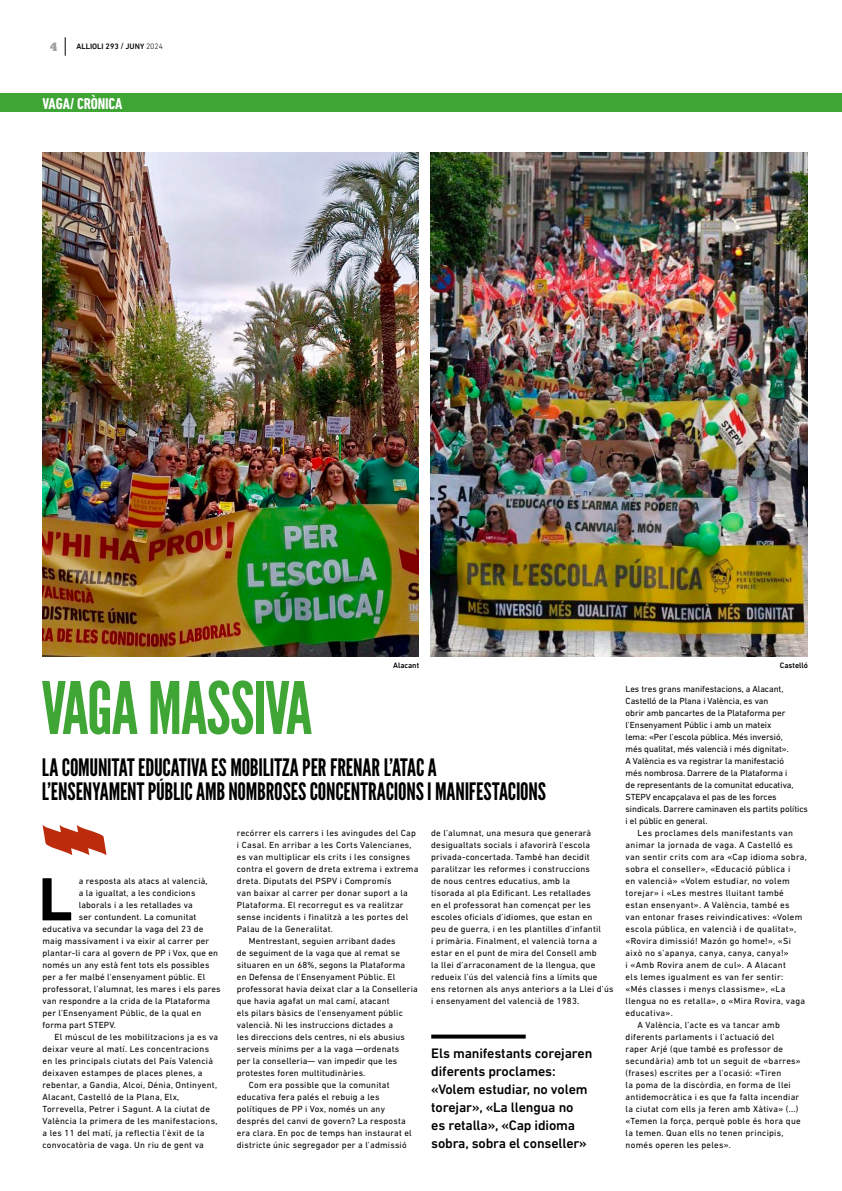
<style>
.page{position:relative;width:842px;height:1191px;background:#fff}
.page>*{position:absolute;margin:0;border:0;box-sizing:border-box;transform-origin:0 0}
.Titol_League_72{font:72px "League Gothic";letter-spacing:-.015em;color:#3fa535}
.Text_Base_Capitular{font:700 61.9px "DIN Next LT Pro";color:#000}
.Titol_League_Menut_24_24{font:24px/24px "League Gothic";letter-spacing:-.005em;color:#000}
.Titular_C_DIN_18{font:700 condensed 16px "DIN Next LT Pro";letter-spacing:-.01em;color:#fff}
.Destacat_bàsic_4_columnes_ACTUAL{font:500 14px/18px "DIN Next LT Pro";letter-spacing:-.01em;color:#000}
.t1{font:12px "Chunk Five";color:#9d9d9c}
.Text_Base{font:9px/12px "DIN Next LT Pro";letter-spacing:.025em;color:#000}
.Text_Base_sense_sanc{font:9px/12px "DIN Next LT Pro";letter-spacing:-.005em;color:#000}
.Text_Base_Capitular-2{font:9px "DIN Next LT Pro";letter-spacing:.02em;color:#000}
.Peu_foto_Medium{font:500 8px "DIN Next LT Pro";letter-spacing:-.005em;color:#000}
.s1{font-family:"Junction";font-weight:400}
.s2{font-weight:300}
</style>
<div class="page">
<svg style="left:65px;top:37px;width:1px;height:19px"></svg>
<div style="left:0;top:94px;width:842px;height:18px;background:#3fa535"></div>
<img style="left:430px;top:152px;width:378px;height:504px">
<img style="left:43px;top:152px;width:376px;height:504px">
<svg style="left:431px;top:1034px;width:95px;height:4px"></svg>
<svg style="left:43px;top:824px;width:64px;height:31px"></svg>
<h3 class="t1" style="left:50px;top:39px;width:9px">4</h3>
<p class="Peu_foto_Medium" style="left:76px;top:42px;width:88px">ALLIOLI 293 <span class="s1">/</span> JUNY <span class="s2">2024</span></p>
<p class="Titular_C_DIN_18" style="left:43px;top:94px;width:81px">VAGA/ CRÒNICA</p>
<p class="Peu_foto_Medium" style="left:393px;top:661px;width:28px">Alacant</p>
<p class="Peu_foto_Medium" style="left:780px;top:661px;width:30px">Castelló</p>
<p class="Titol_League_72" style="left:41px;top:665px;width:272px">VAGA MASSIVA</p>
<p class="Titol_League_Menut_24_24" style="left:42px;top:756px;width:506px">LA COMUNITAT EDUCATIVA ES MOBILITZA PER FRENAR L’ATAC A<br>L’ENSENYAMENT PÚBLIC AMB NOMBROSES CONCENTRACIONS I MANIFESTACIONS</p>
<p class="Text_Base_Capitular" style="left:38px;top:863px;width:36px">L</p>
<p class="Text_Base_Capitular-2" style="left:79px;top:876px;width:130px">a resposta als atacs al valencià,</p>
<p class="Text_Base_Capitular-2" style="left:79px;top:888px;width:118px">a la igualtat, a les condicions</p>
<p class="Text_Base_Capitular-2" style="left:79px;top:900px;width:116px">laborals i a les retallades va</p>
<p class="Text_Base_Capitular-2" style="left:79px;top:912px;width:119px">ser contundent. La comunitat</p>
<p class="Text_Base_Capitular-2" style="left:43px;top:924px;width:162px">educativa va secundar la vaga del 23 de</p>
<p class="Text_Base_Capitular-2" style="left:43px;top:936px;width:168px">maig massivament i va eixir al carrer per</p>
<p class="Text_Base_Capitular-2" style="left:43px;top:948px;width:177px">plantar-li cara al govern de PP i Vox, que en</p>
<p class="Text_Base_Capitular-2" style="left:43px;top:960px;width:168px">només un any està fent tots els possibles</p>
<p class="Text_Base_Capitular-2" style="left:43px;top:972px;width:164px">per a fer malbé l’ensenyament públic. El</p>
<p class="Text_Base_Capitular-2" style="left:43px;top:984px;width:180px">professorat, l’alumnat, les mares i els pares</p>
<p class="Text_Base_Capitular-2" style="left:43px;top:996px;width:169px">van respondre a la crida de la Plataforma</p>
<p class="Text_Base_Capitular-2" style="left:43px;top:1008px;width:160px">per l’Ensenyament Públic, de la qual en</p>
<p class="Text_Base_Capitular-2" style="left:43px;top:1020px;width:75px">forma part STEPV.</p>
<p class="Text_Base" style="left:43px;top:1031px;width:177px;text-indent:12px">El múscul de les mobilitzacions ja es va deixar veure al matí. Les concentracions en les principals ciutats del País Valencià deixaven estampes de places plenes, a rebentar, a Gandia, Alcoi, Dénia, Ontinyent, Alacant, Castelló de la Plana, Elx, Torrevella, Petrer i Sagunt. A la ciutat de València la primera de les manifestacions, a les 11 del matí, ja reflectia l’èxit de la convocatòria de vaga. Un riu de gent va</p>
<p class="Text_Base" style="left:237px;top:827px;width:183px">recórrer els carrers i les avingudes del Cap i Casal. En arribar a les Corts Valencianes, es van multiplicar els crits i les consignes contra el govern de dreta extrema i extrema dreta. Diputats del PSPV i Compromís<br>van baixar al carrer per donar suport a la Plataforma. El recorregut es va realitzar sense incidents i finalitzà a les portes del Palau de la Generalitat.</p>
<p class="Text_Base" style="left:237px;top:935px;width:182px;text-indent:12px">Mentrestant, seguien arribant dades<br>de seguiment de la vaga que al remat se situaren en un 68%, segons la Plataforma<br>en Defensa de l’Ensenyament Públic. El professorat havia deixat clar a la Conselleria que havia agafat un mal camí, atacant<br>els pilars bàsics de l’ensenyament públic valencià. Ni les instruccions dictades a<br>les direccions dels centres, ni els abusius serveis mínims per a la vaga —ordenats<br>per la conselleria— van impedir que les protestes foren multitudinàries.</p>
<p class="Text_Base" style="left:237px;top:1079px;width:176px;text-indent:12px">Com era possible que la comunitat educativa fera palés el rebuig a les polítiques de PP i Vox, només un any després del canvi de govern? La resposta era clara. En poc de temps han instaurat el districte únic segregador per a l’admissió</p>
<p class="Text_Base" style="left:431px;top:827px;width:184px">de l’alumnat, una mesura que generarà desigualtats socials i afavorirà l’escola privada-concertada. També han decidit paralitzar les reformes i construccions<br>de nous centres educatius, amb la<br>tisorada al pla Edificant. Les retallades<br>en el professorat han començat per les escoles oficials d’idiomes, que estan en<br>peu de guerra, i en les plantilles d’infantil<br>i primària. Finalment, el valencià torna a estar en el punt de mira del Consell amb<br>la llei d’arraconament de la llengua, que redueix l’ús del valencià fins a límits que ens retornen als anys anteriors a la Llei d’ús i ensenyament del valencià de 1983.</p>
<p class="Destacat_bàsic_4_columnes_ACTUAL" style="left:431px;top:1044px;width:163px">Els manifestants corejaren diferents proclames: «Volem estudiar, no volem torejar», «La llengua no<br>es retalla», «Cap idioma sobra, sobra el conseller»</p>
<p class="Text_Base_sense_sanc" style="left:626px;top:683px;width:184px">Les tres grans manifestacions, a Alacant, Castelló de la Plana i València, es van<br>obrir amb pancartes de la Plataforma per l’Ensenyament Públic i amb un mateix<br>lema: «Per l’escola pública. Més inversió,<br>més qualitat, més valencià i més dignitat».<br>A València es va registrar la manifestació<br>més nombrosa. Darrere de la Plataforma i<br>de representants de la comunitat educativa, STEPV encapçalava el pas de les forces sindicals. Darrere caminaven els partits polítics i el públic en general.</p>
<p class="Text_Base" style="left:626px;top:827px;width:183px;text-indent:12px">Les proclames dels manifestants van animar la jornada de vaga. A Castelló es van sentir crits com ara «Cap idioma sobra, sobra el conseller», «Educació pública i<br>en valencià» «Volem estudiar, no volem torejar» i «Les mestres lluitant també estan ensenyant». A València, també es<br>van entonar frases reivindicatives: «Volem escola pública, en valencià i de qualitat», «Rovira dimissió! Mazón go home!», «Si això no s’apanya, canya, canya, canya!»<br>i «Amb Rovira anem de cul». A Alacant<br>els lemes igualment es van fer sentir: «Més classes i menys classisme», «La llengua no es retalla», o «Mira Rovira, vaga educativa».</p>
<p class="Text_Base" style="left:626px;top:1019px;width:177px;text-indent:12px">A València, l’acte es va tancar amb diferents parlaments i l’actuació del<br>raper Arjé (que també es professor de secundària) amb tot un seguit de «barres» (frases) escrites per a l’ocasió: «Tiren<br>la poma de la discòrdia, en forma de llei antidemocràtica i es que fa falta incendiar la ciutat com ells ja feren amb Xàtiva» (...) «Temen la força, perquè poble és hora que la temen. Quan ells no tenen principis, només operen les peles».</p>
</div>
